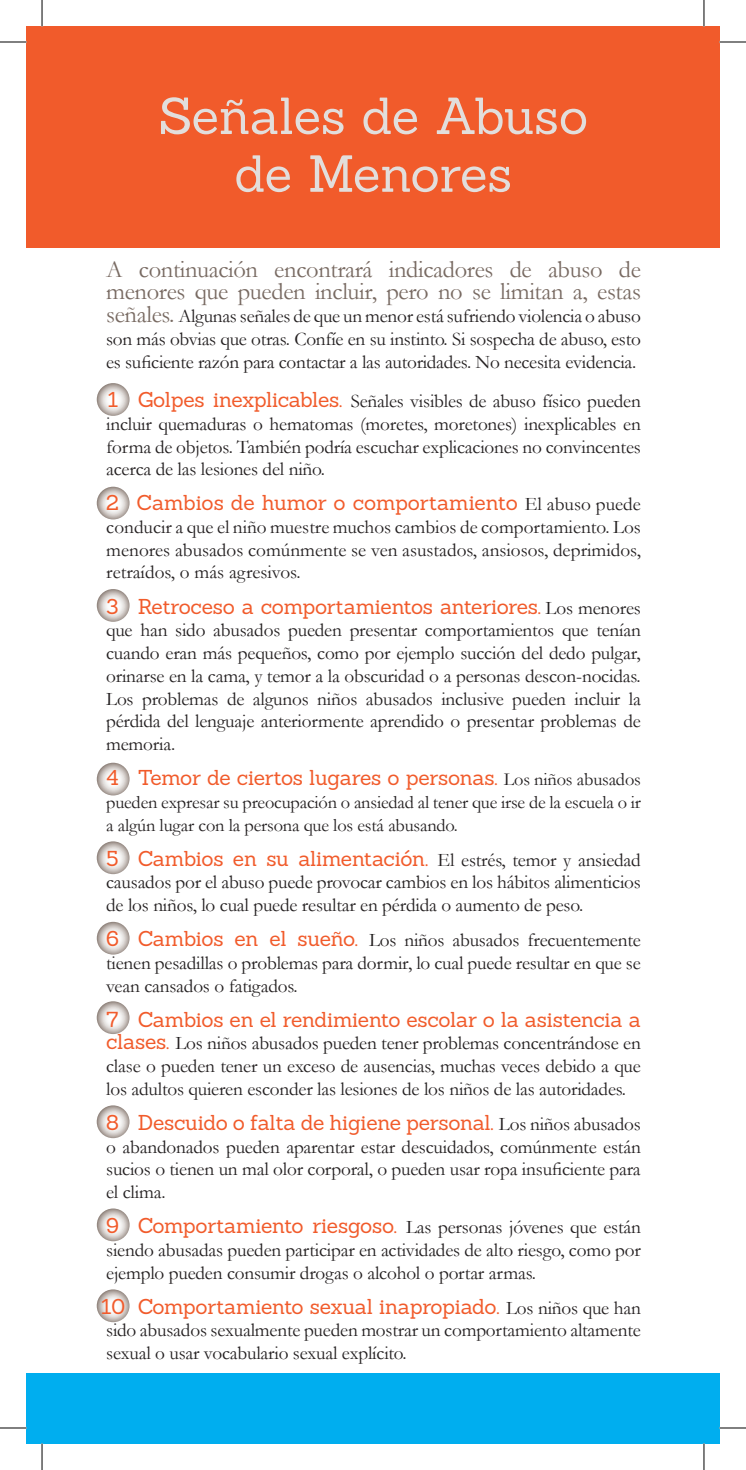
<style>
.page{position:relative;width:746px;height:1470px;background:#fff}
.page>*{position:absolute;margin:0;border:0;box-sizing:border-box;transform-origin:0 0}
.t1{font:50.75px/57.8px "Sanchez";letter-spacing:-.01em;color:#e2dedc;text-align:center}
.t2{font:24.5px/22.8px "Garamond";letter-spacing:-.015em;color:#786a62}
.t3{font:21px "Sanchez";letter-spacing:-.015em;color:#f15b2b}
.t4{font:21px "Sanchez";color:#f15b2c}
.t5{font:19.25px/22.8px "Garamond";letter-spacing:-.01em;color:#231f20;text-align:justify}
.t6{font:18.38px/22.8px "Garamond";letter-spacing:-.01em;color:#231f20}
.s1{font-size:24.5px;color:#786a62}
.s2{font-family:"Sanchez";font-size:21px;color:#f15b2b}
.s3{font-family:"Garamond";font-size:19.25px;color:#231f20}
.s4{font-family:"Garamond";font-size:18.38px;color:#231f20}
</style>
<div class="page">
<div style="left:26px;top:1373px;width:693px;height:71px;background:#00aeef"></div>
<div style="left:26px;top:26px;width:693px;height:221px;background:#f15b2b"></div>
<svg style="left:97px;top:1289px;width:32px;height:33px"></svg>
<svg style="left:97px;top:1209px;width:33px;height:32px"></svg>
<svg style="left:97px;top:1105px;width:32px;height:33px"></svg>
<svg style="left:97px;top:1001px;width:32px;height:33px"></svg>
<svg style="left:97px;top:922px;width:32px;height:33px"></svg>
<svg style="left:97px;top:589px;width:32px;height:33px"></svg>
<svg style="left:97px;top:841px;width:32px;height:33px"></svg>
<svg style="left:97px;top:763px;width:32px;height:32px"></svg>
<svg style="left:97px;top:487px;width:32px;height:32px"></svg>
<svg style="left:97px;top:383px;width:32px;height:33px"></svg>
<svg style="left:0;top:41px;width:27px;height:2px"></svg>
<svg style="left:719px;top:41px;width:27px;height:2px"></svg>
<svg style="left:0;top:1427px;width:27px;height:2px"></svg>
<svg style="left:719px;top:1427px;width:27px;height:2px"></svg>
<svg style="left:41px;top:0;width:2px;height:27px"></svg>
<svg style="left:41px;top:1444px;width:2px;height:26px"></svg>
<svg style="left:703px;top:0;width:2px;height:27px"></svg>
<svg style="left:703px;top:1444px;width:2px;height:26px"></svg>
<p class="t1" style="left:158px;top:87px;width:431px">Señales de Abuso de Menores</p>
<p class="t2" style="left:106px;top:257px;width:536px">A continuación encontrará indicadores de abuso de menores que pueden incluir, pero no se limitan a, estas</p>
<p class="t5" style="left:106px;top:304px;width:536px"><span class="s1">señales.</span> Algunas señales de que un menor está sufriendo violencia o abuso son más obvias que otras. Confíe en su instinto. Si sospecha de abuso, esto es suficiente razón para contactar a las autoridades. No necesita evidencia.</p>
<p class="t5" style="left:106px;top:389px;width:536px"><span class="s2">1 Golpes inexplicables.</span> Señales visibles de abuso físico pueden incluir quemaduras o hematomas (moretes, moretones) inexplicables en forma de objetos. También podría escuchar explicaciones no convincentes acerca de las lesiones del niño.</p>
<p class="t3" style="left:106px;top:489px;width:14px">2</p>
<p class="t3" style="left:137px;top:489px;width:505px">Cambios de humor o comportamiento <span class="s3">El abuso puede</span></p>
<p class="t5" style="left:106px;top:515px;width:536px">conducir a que el niño muestre muchos cambios de comportamiento. Los menores abusados comúnmente se ven asustados, ansiosos, deprimidos, retraídos, o más agresivos.</p>
<p class="t3" style="left:106px;top:593px;width:536px">3 Retroceso a comportamientos anteriores. <span class="s3">Los menores</span></p>
<p class="t5" style="left:106px;top:619px;width:536px">que han sido abusados pueden presentar comportamientos que tenían cuando eran más pequeños, como por ejemplo succión del dedo pulgar, orinarse en la cama, y temor a la obscuridad o a personas descon-nocidas.<br>Los problemas de algunos niños abusados inclusive pueden incluir la pérdida del lenguaje anteriormente aprendido o presentar problemas de memoria.</p>
<p class="t3" style="left:106px;top:764px;width:536px">4 Temor de ciertos lugares o personas. <span class="s4">Los niños abusados</span></p>
<p class="t6" style="left:106px;top:791px;width:536px">pueden expresar su preocupación o ansiedad al tener que irse de la escuela o ir a algún lugar con la persona que los está abusando.</p>
<p class="t3" style="left:106px;top:845px;width:536px">5 Cambios en su alimentación. <span class="s3">El estrés, temor y ansiedad</span></p>
<p class="t5" style="left:106px;top:871px;width:536px">causados por el abuso puede provocar cambios en los hábitos alimenticios de los niños, lo cual puede resultar en pérdida o aumento de peso.</p>
<p class="t5" style="left:106px;top:928px;width:536px"><span class="s2">6 Cambios en el sueño.</span> Los niños abusados frecuentemente tienen pesadillas o problemas para dormir, lo cual puede resultar en que se vean cansados o fatigados.</p>
<p class="t3" style="left:106px;top:1006px;width:536px">7 Cambios en el rendimiento escolar o la asistencia a</p>
<p class="t5" style="left:106px;top:1032px;width:536px"><span class="s2">clases.</span> Los niños abusados pueden tener problemas concentrándose en clase o pueden tener un exceso de ausencias, muchas veces debido a que los adultos quieren esconder las lesiones de los niños de las autoridades.</p>
<p class="t3" style="left:106px;top:1109px;width:536px">8 Descuido o falta de higiene personal. <span class="s3">Los niños abusados</span></p>
<p class="t5" style="left:106px;top:1135px;width:536px">o abandonados pueden aparentar estar descuidados, comúnmente están sucios o tienen un mal olor corporal, o pueden usar ropa insuficiente para el clima.</p>
<p class="t5" style="left:106px;top:1215px;width:536px"><span class="s2">9 Comportamiento riesgoso.</span> Las personas jóvenes que están siendo abusadas pueden participar en actividades de alto riesgo, como por ejemplo pueden consumir drogas o alcohol o portar armas.</p>
<p class="t3" style="left:138px;top:1293px;width:504px">Comportamiento sexual inapropiado. <span class="s3">Los niños que han</span></p>
<p class="t5" style="left:106px;top:1319px;width:536px">sido abusados sexualmente pueden mostrar un comportamiento altamente sexual o usar vocabulario sexual explícito.</p>
<p class="t4" style="left:101px;top:1293px;width:26px">10</p>
</div>
